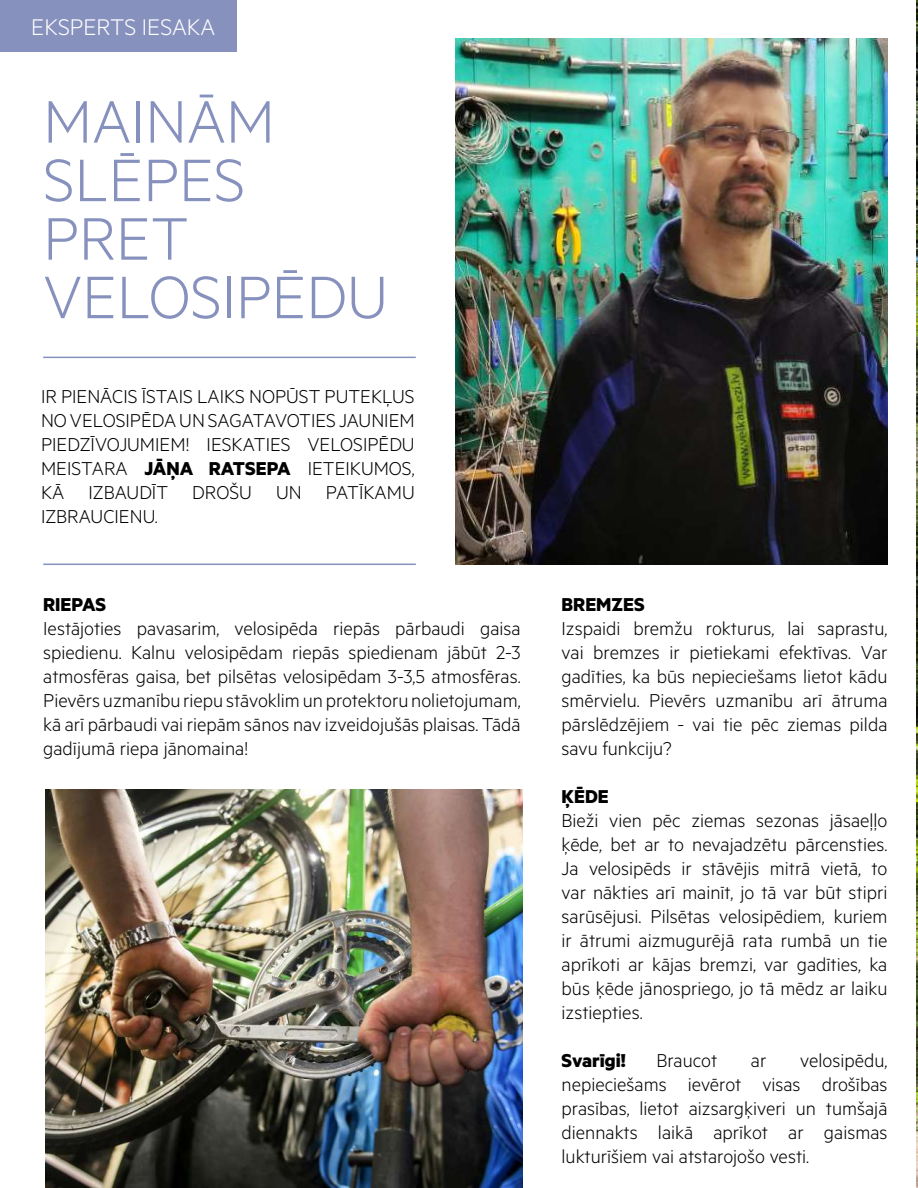
<style>
.page{position:relative;width:918px;height:1188px;background:#fff}
.page>*{position:absolute;margin:0;border:0;box-sizing:border-box;transform-origin:0 0}
.t1{font:300 67.5px/58.5px "Metric";color:#8791bd}
.t2{font:300 25.5px "Metric";color:#fff}
.t3{font:300 21px/24px "Metric";color:#000;text-align:justify}
.t4{font:700 21px "Metric";color:#000}
.s1{font-weight:700}
</style>
<div class="page">
<img style="left:917px;top:0;width:1px;height:1188px">
<img style="left:45px;top:789px;width:477px;height:399px">
<hr style="left:43px;top:357px;width:373px;height:1px;background:#8791bd">
<hr style="left:43px;top:564px;width:373px;height:1px;background:#8791bd">
<div style="left:0;top:0;width:237px;height:51px;background:#8791bd"></div>
<img style="left:456px;top:38px;width:431px;height:526px">
<p class="t2" style="left:31px;top:12px;width:185px">EKSPERTS IESAKA</p>
<h1 class="t1" style="left:43px;top:89px;width:346px">MAINĀM<br>SLĒPES<br>PRET<br>VELOSIPĒDU</h1>
<p class="t3" style="left:41px;top:384px;width:375px">IR PIENĀCIS ĪSTAIS LAIKS NOPŪST PUTEKĻUS NO VELOSIPĒDA UN SAGATAVOTIES JAUNIEM PIEDZĪVOJUMIEM! IESKATIES VELOSIPĒDU MEISTARA <span class="s1">JĀŅA RATSEPA</span> IETEIKUMOS, KĀ IZBAUDĪT DROŠU UN PATĪKAMU IZBRAUCIENU.</p>
<p class="t4" style="left:43px;top:591px;width:64px">RIEPAS</p>
<p class="t3" style="left:43px;top:615px;width:479px">Iestājoties pavasarim, velosipēda riepās pārbaudi gaisa spiedienu. Kalnu velosipēdam riepās spiedienam jābūt 2-3 atmosfēras gaisa, bet pilsētas velosipēdam 3-3,5 atmosfēras.<br>Pievērs uzmanību riepu stāvoklim un protektoru nolietojumam, kā arī pārbaudi vai riepām sānos nav izveidojušās plaisas. Tādā gadījumā riepa jānomaina!</p>
<p class="t4" style="left:562px;top:591px;width:85px">BREMZES</p>
<p class="t3" style="left:562px;top:615px;width:327px">Izspaidi bremžu rokturus, lai saprastu, vai bremzes ir pietiekami efektīvas. Var gadīties, ka būs nepieciešams lietot kādu smērvielu. Pievērs uzmanību arī ātruma pārslēdzējiem - vai tie pēc ziemas pilda savu funkciju?</p>
<p class="t4" style="left:562px;top:783px;width:49px">ĶĒDE</p>
<p class="t3" style="left:562px;top:807px;width:327px">Bieži vien pēc ziemas sezonas jāsaeļļo ķēde, bet ar to nevajadzētu pārcensties.<br>Ja velosipēds ir stāvējis mitrā vietā, to var nākties arī mainīt, jo tā var būt stipri sarūsējusi. Pilsētas velosipēdiem, kuriem ir ātrumi aizmugurējā rata rumbā un tie aprīkoti ar kājas bremzi, var gadīties, ka būs ķēde jānospriego, jo tā mēdz ar laiku izstiepties.</p>
<p class="t4" style="left:562px;top:1047px;width:66px">Svarīgi!</p>
<p class="t3" style="left:656px;top:1047px;width:62px">Braucot</p>
<p class="t3" style="left:751px;top:1047px;width:17px">ar</p>
<p class="t3" style="left:562px;top:1047px;width:327px;text-indent:239px">velosipēdu, nepieciešams ievērot visas drošības prasības, lietot aizsargķiveri un tumšajā diennakts laikā aprīkot ar gaismas lukturīšiem vai atstarojošo vesti.</p>
</div>
